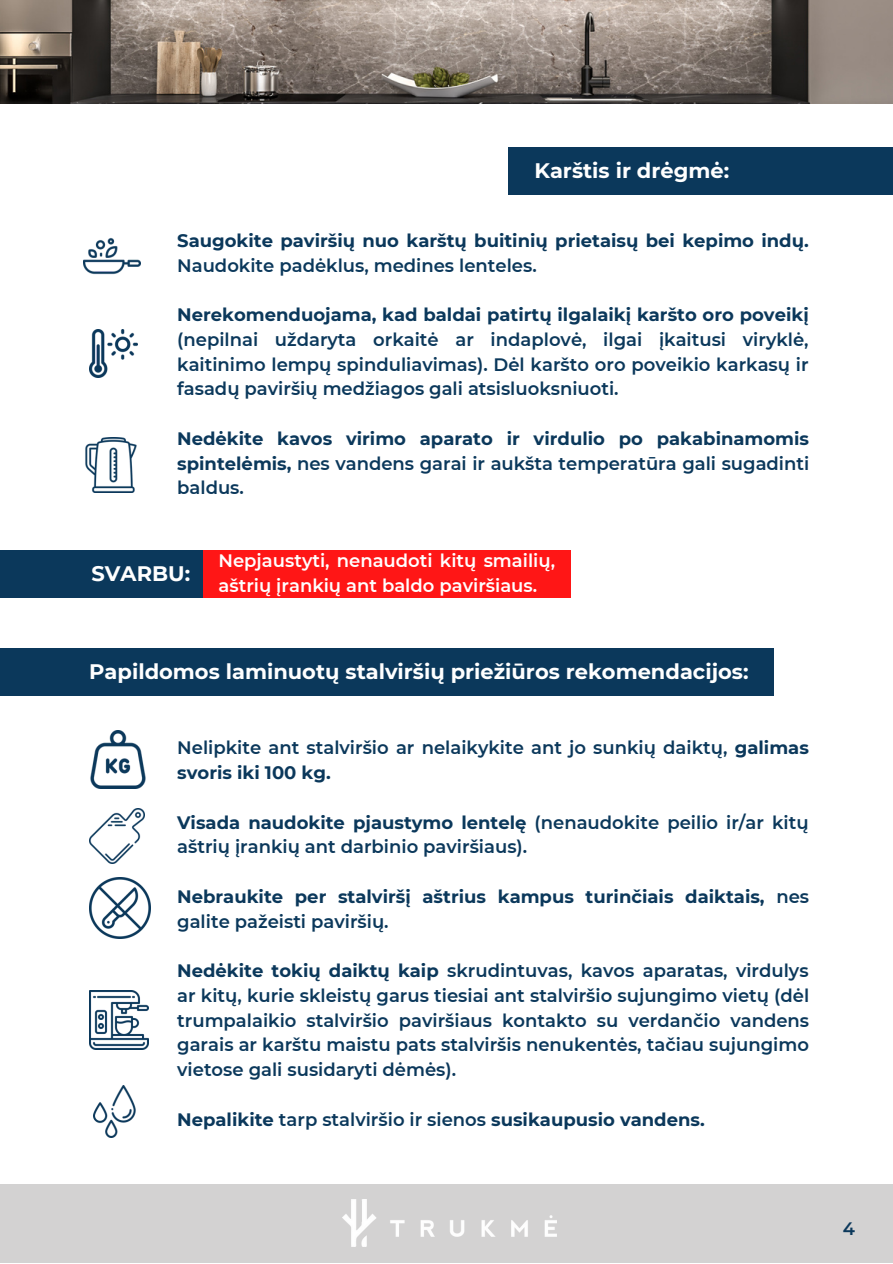
<style>
.page{position:relative;width:893px;height:1264px;background:#fff}
.page>*{position:absolute;margin:0;border:0;box-sizing:border-box;transform-origin:0 0}
.t1{font:700 21px "Montserrat";color:#fff}
.t2{font:600 18px/24.8px "Montserrat";color:#0b385b}
.t3{font:700 18px/24.8px "Montserrat";color:#0b385b}
.t4{font:600 18px/24.8px "Montserrat";color:#fff}
.s1{font-weight:600}
.s2{font-weight:700}
</style>
<div class="page">
<img style="left:0;top:0;width:892px;height:103px">
<div style="left:0;top:1184px;width:892px;height:78px;background:#d3d2d2"></div>
<img style="left:342px;top:1199px;width:214px;height:47px">
<div style="left:0;top:648px;width:773px;height:48px;background:#0b385b"></div>
<div style="left:508px;top:147px;width:384px;height:48px;background:#0b385b"></div>
<div style="left:0;top:550px;width:203px;height:48px;background:#0b385b"></div>
<div style="left:203px;top:550px;width:367px;height:48px;background:#ff1616"></div>
<img style="left:85px;top:437px;width:52px;height:55px">
<img style="left:89px;top:329px;width:49px;height:49px">
<img style="left:83px;top:238px;width:58px;height:37px">
<img style="left:93px;top:1085px;width:43px;height:52px">
<img style="left:90px;top:731px;width:56px;height:57px">
<img style="left:89px;top:808px;width:55px;height:55px">
<img style="left:89px;top:877px;width:61px;height:61px">
<img style="left:89px;top:990px;width:60px;height:59px">
<p class="t1" style="left:534px;top:158px;width:196px">Karštis ir drėgmė:</p>
<p class="t3" style="left:177px;top:228px;width:633px">Saugokite paviršių nuo karštų buitinių prietaisų bei kepimo indų.<br><span class="s1">Naudokite padėklus, medines lenteles.</span></p>
<p class="t2" style="left:177px;top:302px;width:633px;text-align:justify"><span class="s2">Nerekomenduojama, kad baldai patirtų ilgalaikį karšto oro poveikį </span>(nepilnai uždaryta orkaitė ar indaplovė, ilgai įkaitusi viryklė, kaitinimo lempų spinduliavimas). Dėl karšto oro poveikio karkasų ir fasadų paviršių medžiagos gali atsisluoksniuoti.</p>
<p class="t3" style="left:177px;top:426px;width:633px;text-align:justify">Nedėkite kavos virimo aparato ir virdulio po pakabinamomis spintelėmis, <span class="s1">nes vandens garai ir aukšta temperatūra gali sugadinti baldus.</span></p>
<p class="t1" style="left:91px;top:561px;width:100px">SVARBU:</p>
<p class="t4" style="left:218px;top:548px;width:338px">Nepjaustyti, nenaudoti kitų smailių, aštrių įrankių ant baldo paviršiaus.</p>
<p class="t1" style="left:89px;top:659px;width:660px">Papildomos laminuotų stalviršių priežiūros rekomendacijos:</p>
<p class="t2" style="left:177px;top:735px;width:633px">Nelipkite ant stalviršio ar nelaikykite ant jo sunkių daiktų, <span class="s2">galimas svoris iki 100 kg.</span></p>
<p class="t2" style="left:177px;top:809px;width:633px"><span class="s2">Visada naudokite pjaustymo lentelę</span> (nenaudokite peilio ir/ar kitų aštrių įrankių ant darbinio paviršiaus).</p>
<p class="t3" style="left:177px;top:884px;width:633px">Nebraukite per stalviršį aštrius kampus turinčiais daiktais, <span class="s1">nes galite pažeisti paviršių.</span></p>
<p class="t2" style="left:177px;top:958px;width:633px;text-align:justify"><span class="s2">Nedėkite tokių daiktų kaip</span> skrudintuvas, kavos aparatas, virdulys ar kitų, kurie skleistų garus tiesiai ant stalviršio sujungimo vietų (dėl trumpalaikio stalviršio paviršiaus kontakto su verdančio vandens garais ar karštu maistu pats stalviršis nenukentės, tačiau sujungimo vietose gali susidaryti dėmės).</p>
<p class="t3" style="left:177px;top:1106px;width:529px">Nepalikite <span class="s1">tarp stalviršio ir sienos</span> susikaupusio vandens.</p>
<p class="t2" style="left:842px;top:1216px;width:14px">4</p>
</div>
